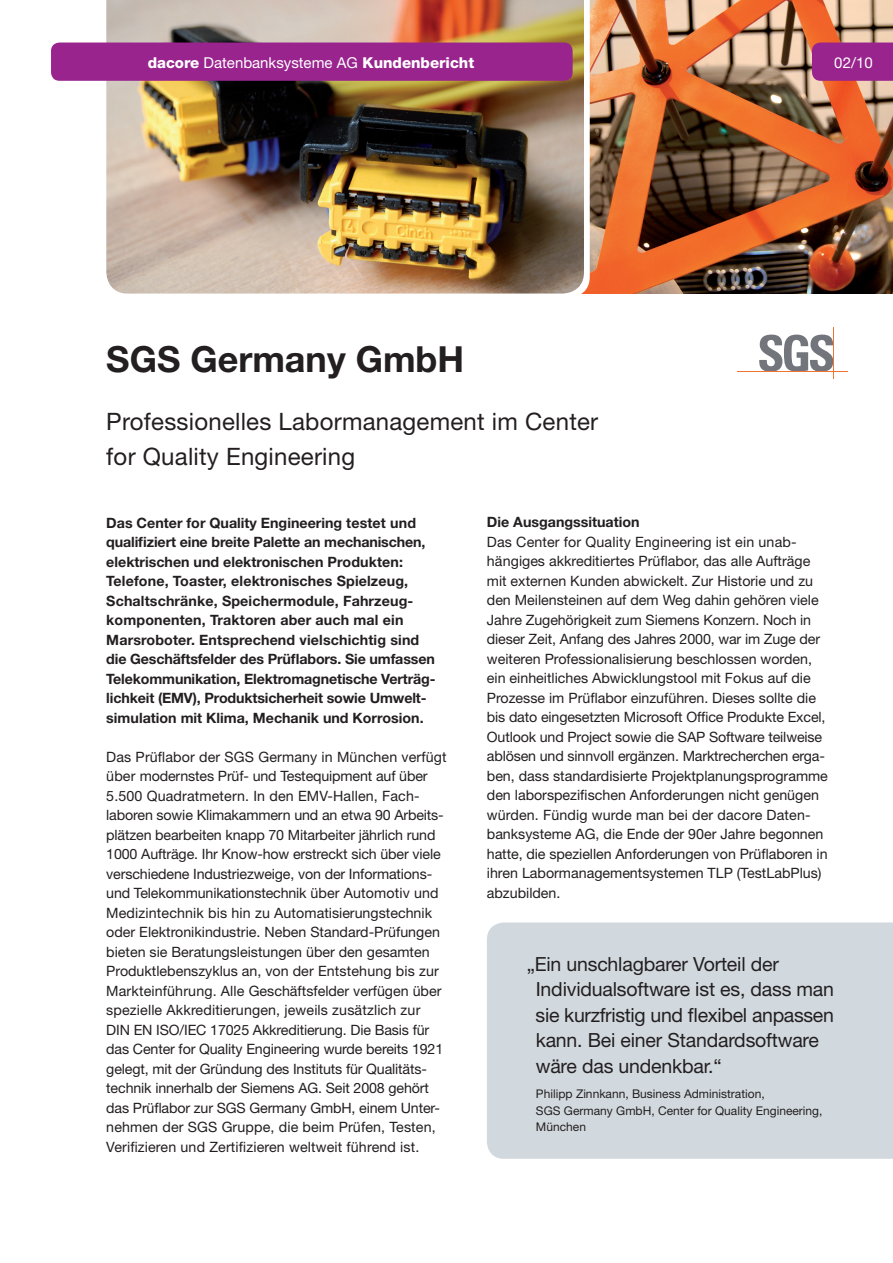
<style>
.page{position:relative;width:893px;height:1263px;background:#fff}
.page>*{position:absolute;margin:0;border:0;box-sizing:border-box;transform-origin:0 0}
.t1{font:700 36px "Helvetica Neue";color:#231f20}
.t2{font:24px/34.5px "Helvetica Neue";letter-spacing:.01em;color:#231f20}
.t3{font:19.5px/25.5px "Helvetica Neue";letter-spacing:-.01em;color:#231f20}
.t4{font:800 15px "Helvetica Neue";color:#fff}
.t5{font:15px "Helvetica Neue";color:#fff}
.t6{font:14.25px/19.5px "Helvetica Neue";color:#231f20}
.t7{font:700 14.25px/19.5px "Helvetica Neue";color:#231f20}
.t8{font:12px/16.5px "Helvetica Neue";color:#231f20}
.s1{font-weight:400}
</style>
<div class="page">
<div style="left:487px;top:922px;width:406px;height:237px;background:#d2d9de"></div>
<svg style="left:759px;top:335px;width:74px;height:36px"></svg>
<hr style="left:737px;top:371px;width:111px;height:1px;background:#f37331">
<hr style="left:833px;top:327px;width:1px;height:52px;background:#f37331">
<img style="left:590px;top:0;width:303px;height:294px">
<img style="left:106px;top:0;width:478px;height:294px">
<div style="left:812px;top:43px;width:81px;height:38px;background:#99248e"></div>
<div style="left:51px;top:43px;width:522px;height:38px;background:#99248e;border-radius:9px"></div>
<p class="t4" style="left:148px;top:54px;width:328px">dacore <span class="s1">Datenbanksysteme AG</span> Kundenbericht</p>
<p class="t5" style="left:834px;top:54px;width:40px">02/10</p>
<h1 class="t1" style="left:106px;top:336px;width:359px">SGS Germany GmbH</h1>
<h2 class="t2" style="left:106px;top:404px;width:493px">Professionelles Labormanagement im Center for Quality Engineering</h2>
<p class="t7" style="left:106px;top:512px;width:331px">Das Center for Quality Engineering testet und qualifiziert eine breite Palette an mechanischen, elektrischen und elektronischen Produkten:<br>Telefone, Toaster, elektronisches Spielzeug, Schaltschränke, Speichermodule, Fahrzeug&shy;komponenten, Traktoren aber auch mal ein Marsroboter. Entsprechend vielschichtig sind die Geschäftsfelder des Prüflabors. Sie umfassen Telekommunikation, Elektromagnetische Verträg&shy;lichkeit (EMV), Produktsicherheit sowie Umwelt&shy;simulation mit Klima, Mechanik und Korrosion.</p>
<p class="t6" style="left:106px;top:746px;width:342px">Das Prüflabor der SGS Germany in München verfügt über modernstes Prüf- und Testequipment auf über 5.500 Quadratmetern. In den EMV-Hallen, Fach&shy;laboren sowie Klimakammern und an etwa 90 Arbeits&shy;plätzen bearbeiten knapp 70 Mitarbeiter jährlich rund 1000 Aufträge. Ihr Know-how erstreckt sich über viele verschiedene Industriezweige, von der Informations&shy;und Telekommunikationstechnik über Automotiv und Medizintechnik bis hin zu Automatisierungstechnik oder Elektronikindustrie. Neben Standard-Prüfungen bieten sie Beratungsleistungen über den gesamten Produktlebenszyklus an, von der Entstehung bis zur Markteinführung. Alle Geschäftsfelder verfügen über spezielle Akkreditierungen, jeweils zusätzlich zur DIN EN ISO/IEC 17025 Akkreditierung. Die Basis für das Center for Quality Engineering wurde bereits 1921 gelegt, mit der Gründung des Instituts für Qualitäts&shy;technik innerhalb der Siemens AG. Seit 2008 gehört das Prüflabor zur SGS Germany GmbH, einem Unter&shy;nehmen der SGS Gruppe, die beim Prüfen, Testen, Verifizieren und Zertifizieren weltweit führend ist.</p>
<p class="t7" style="left:487px;top:512px;width:154px">Die Ausgangssituation</p>
<p class="t6" style="left:487px;top:532px;width:343px">Das Center for Quality Engineering ist ein unab&shy;hängiges akkreditiertes Prüflabor, das alle Aufträge mit externen Kunden abwickelt. Zur Historie und zu den Meilensteinen auf dem Weg dahin gehören viele Jahre Zugehörigkeit zum Siemens Konzern. Noch in dieser Zeit, Anfang des Jahres 2000, war im Zuge der weiteren Professionalisierung beschlossen worden, ein einheitliches Abwicklungstool mit Fokus auf die Prozesse im Prüflabor einzuführen. Dieses sollte die bis dato eingesetzten Microsoft Office Produkte Excel, Outlook und Project sowie die SAP Software teilweise ablösen und sinnvoll ergänzen. Marktrecherchen erga&shy;ben, dass standardisierte Projektplanungsprogramme den laborspezifischen Anforderungen nicht genügen würden. Fündig wurde man bei der dacore Daten&shy;banksysteme AG, die Ende der 90er Jahre begonnen hatte, die speziellen Anforderungen von Prüflaboren in ihren Labormanagementsystemen TLP (TestLabPlus) abzubilden.</p>
<h3 class="t3" style="left:536px;top:951px;width:300px;text-indent:-9px">„Ein unschlagbarer Vorteil der<br>Individualsoftware ist es, dass man sie kurzfristig und flexibel anpassen kann. Bei einer Standardsoftware wäre das undenkbar.“</h3>
<p class="t8" style="left:536px;top:1086px;width:288px">Philipp Zinnkann, Business Administration,<br>SGS Germany GmbH, Center for Quality Engineering,<br>München</p>
</div>
